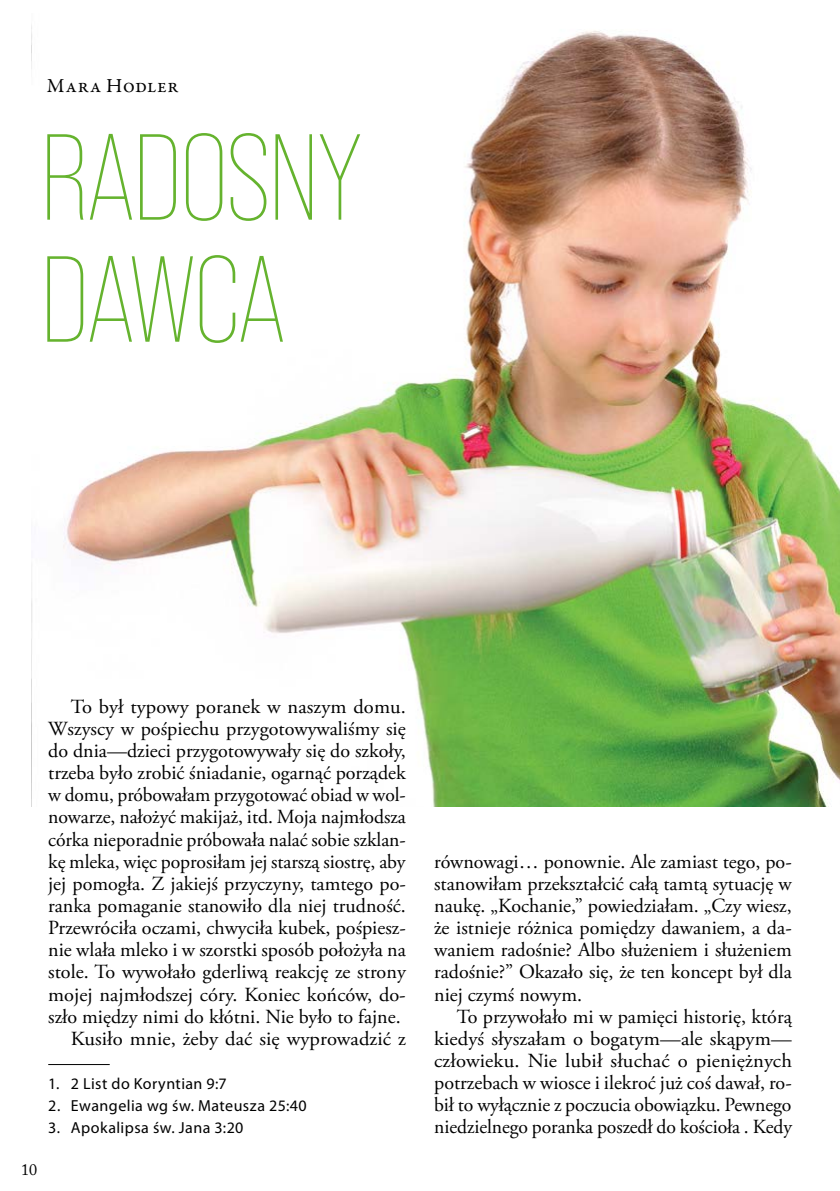
<style>
.page{position:relative;width:840px;height:1191px;background:#fff}
.page>*{position:absolute;margin:0;border:0;box-sizing:border-box;transform-origin:0 0}
.t1{font:300 122px/122px "Bebas Neue Pro";letter-spacing:-.02em;color:#65b32e}
.t2{font:20px/22.2px "Adobe Garamond Pro";color:#000;text-align:justify}
.t3{font:20px "Garamond Premr Pro";letter-spacing:.025em;color:#000}
.t4{font:16px "Myriad Pro";letter-spacing:.025em;color:#000}
.t5{font:16px "Adobe Caslon Pro";color:#000}
</style>
<div class="page">
<img style="left:31px;top:25px;width:808px;height:781px">
<hr style="left:48px;top:1064px;width:62px;height:1px;background:#000">
<p class="t3" style="left:47px;top:74px;width:133px">Mara Hodler</p>
<h1 class="t1" style="left:40px;top:117px;width:324px">RADOSNY<br>DAWCA</h1>
<p class="t5" style="left:21px;top:1160px;width:17px">10</p>
<p class="t2" style="left:48px;top:696px;width:359px;text-align:right">To był typowy poranek w naszym domu.<br>Wszyscy w pośpiechu przygotowywaliśmy się do dnia—dzieci przygotowywały się do szkoły, trzeba było zrobić śniadanie, ogarnąć porządek w domu, próbowałam przygotować obiad w wol&shy;nowarze, nałożyć makijaż, itd. Moja najmłodsza córka nieporadnie próbowała nalać sobie szklan&shy;kę mleka, więc poprosiłam jej starszą siostrę, aby jej pomogła. Z jakiejś przyczyny, tamtego po&shy;ranka pomaganie stanowiło dla niej trudność.<br>Przewróciła oczami, chwyciła kubek, pośpiesz&shy;nie wlała mleko i w szorstki sposób położyła na stole. To wywołało gderliwą reakcję ze strony mojej najmłodszej córy. Koniec końców, do&shy;szło między nimi do kłótni. Nie było to fajne.<br>Kusiło mnie, żeby dać się wyprowadzić z</p>
<p class="t4" style="left:48px;top:1074px;width:180px">1. 2 List do Koryntian 9:7</p>
<p class="t4" style="left:48px;top:1096px;width:260px">2. Ewangelia wg św. Mateusza 25:40</p>
<p class="t4" style="left:48px;top:1118px;width:196px">3. Apokalipsa św. Jana 3:20</p>
<p class="t2" style="left:434px;top:851px;width:359px">równowagi… ponownie. Ale zamiast tego, po&shy;stanowiłam przekształcić całą tamtą sytuację w naukę. „Kochanie,” powiedziałam. „Czy wiesz, że istnieje różnica pomiędzy dawaniem, a da&shy;waniem radośnie? Albo służeniem i służeniem radośnie?” Okazało się, że ten koncept był dla niej czymś nowym.</p>
<p class="t2" style="left:434px;top:1006px;width:359px;text-indent:23px">To przywołało mi w pamięci historię, którą kiedyś słyszałam o bogatym—ale skąpym— człowieku. Nie lubił słuchać o pieniężnych potrzebach w wiosce i ilekroć już coś dawał, ro&shy;bił to wyłącznie z poczucia obowiązku. Pewnego niedzielnego poranka poszedł do kościoła . Kedy</p>
</div>
